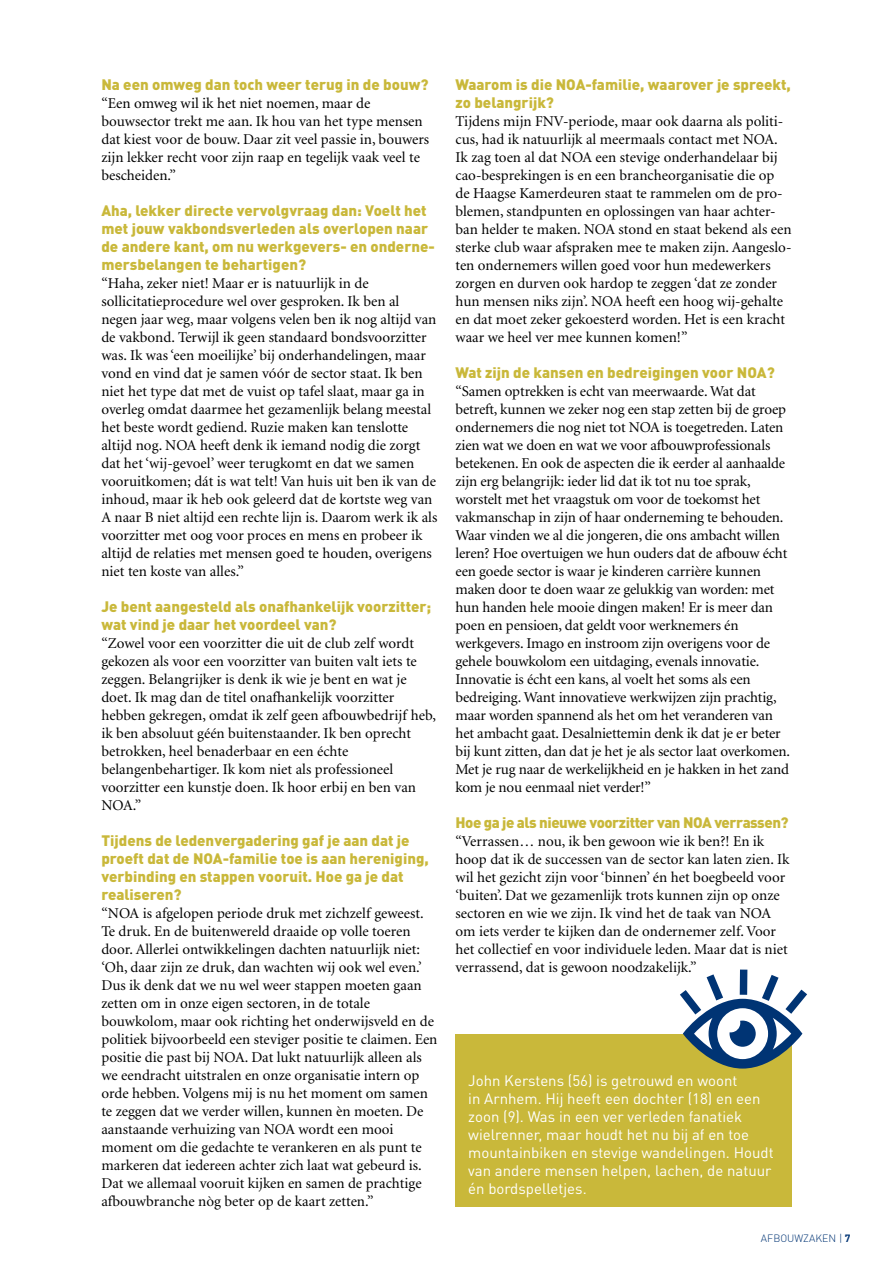
<style>
.page{position:relative;width:893px;height:1263px;background:#fff}
.page>*{position:absolute;margin:0;border:0;box-sizing:border-box;transform-origin:0 0}
.t1{font:15px/18px "Minion";color:#000}
.t2{font:900 15px/18px "DIN Pro";color:#c9b83a}
.t3{font:15px/18px "DIN Pro";color:#fff}
.t4{font:900 15px "DIN Pro";letter-spacing:-.03em;color:#c9b83a}
.t5{font:300 10.5px "DIN Pro";color:#003474}
.s1{font-weight:700}
</style>
<div class="page">
<div style="left:455px;top:1035px;width:336px;height:172px;background:#c9b83a"></div>
<div style="left:740px;top:969px;width:7px;height:26px;background:#003474"></div>
<svg style="left:680px;top:974px;width:127px;height:94px"></svg>
<p class="t2" style="left:101px;top:75px;width:328px">Na een omweg dan toch weer terug in de bouw?</p>
<p class="t1" style="left:101px;top:95px;width:329px">“Een omweg wil ik het niet noemen, maar de bouwsector trekt me aan. Ik hou van het type mensen dat kiest voor de bouw. Daar zit veel passie in, bouwers zijn lekker recht voor zijn raap en tegelijk vaak veel te bescheiden.”</p>
<p class="t2" style="left:101px;top:201px;width:335px">Aha, lekker directe vervolgvraag dan: Voelt het met jouw vakbondsverleden als overlopen naar de andere kant, om nu werkgevers- en onderne&shy;mersbelangen te behartigen?</p>
<p class="t1" style="left:101px;top:275px;width:337px">“Haha, zeker niet! Maar er is natuurlijk in de sollicitatieprocedure wel over gesproken. Ik ben al negen jaar weg, maar volgens velen ben ik nog altijd van de vakbond. Terwijl ik geen standaard bondsvoorzitter was. Ik was ‘een moeilijke’ bij onderhandelingen, maar vond en vind dat je samen vóór de sector staat. Ik ben niet het type dat met de vuist op tafel slaat, maar ga in overleg omdat daarmee het gezamenlijk belang meestal het beste wordt gediend. Ruzie maken kan tenslotte altijd nog. NOA heeft denk ik iemand nodig die zorgt dat het ‘wij-gevoel’ weer terugkomt en dat we samen vooruitkomen; dát is wat telt! Van huis uit ben ik van de inhoud, maar ik heb ook geleerd dat de kortste weg van A naar B niet altijd een rechte lijn is. Daarom werk ik als voorzitter met oog voor proces en mens en probeer ik altijd de relaties met mensen goed te houden, overigens niet ten koste van alles.”</p>
<p class="t2" style="left:101px;top:597px;width:331px">Je bent aangesteld als onafhankelijk voorzitter; wat vind je daar het voordeel van?</p>
<p class="t1" style="left:101px;top:635px;width:336px">“Zowel voor een voorzitter die uit de club zelf wordt gekozen als voor een voorzitter van buiten valt iets te zeggen. Belangrijker is denk ik wie je bent en wat je doet. Ik mag dan de titel onafhankelijk voorzitter hebben gekregen, omdat ik zelf geen afbouwbedrijf heb, ik ben absoluut géén buitenstaander. Ik ben oprecht betrokken, heel benaderbaar en een échte belangenbehartiger. Ik kom niet als professioneel voorzitter een kunstje doen. Ik hoor erbij en ben van NOA.”</p>
<p class="t2" style="left:101px;top:831px;width:329px">Tijdens de ledenvergadering gaf je aan dat je proeft dat de NOA-familie toe is aan hereniging, verbinding en stappen vooruit. Hoe ga je dat realiseren?</p>
<p class="t1" style="left:101px;top:905px;width:338px">“NOA is afgelopen periode druk met zichzelf geweest.<br>Te druk. En de buitenwereld draaide op volle toeren door. Allerlei ontwikkelingen dachten natuurlijk niet: ‘Oh, daar zijn ze druk, dan wachten wij ook wel even.’ Dus ik denk dat we nu wel weer stappen moeten gaan zetten om in onze eigen sectoren, in de totale bouwkolom, maar ook richting het onderwijsveld en de politiek bijvoorbeeld een steviger positie te claimen. Een positie die past bij NOA. Dat lukt natuurlijk alleen als we eendracht uitstralen en onze organisatie intern op orde hebben. Volgens mij is nu het moment om samen te zeggen dat we verder willen, kunnen èn moeten. De aanstaande verhuizing van NOA wordt een mooi moment om die gedachte te verankeren en als punt te markeren dat iedereen achter zich laat wat gebeurd is.<br>Dat we allemaal vooruit kijken en samen de prachtige afbouwbranche nòg beter op de kaart zetten.”</p>
<p class="t2" style="left:455px;top:75px;width:337px">Waarom is die NOA-familie, waarover je spreekt, zo belangrijk?</p>
<p class="t1" style="left:455px;top:113px;width:338px">Tijdens mijn FNV-periode, maar ook daarna als politi&shy;cus, had ik natuurlijk al meermaals contact met NOA.<br>Ik zag toen al dat NOA een stevige onderhandelaar bij cao-besprekingen is en een brancheorganisatie die op de Haagse Kamerdeuren staat te rammelen om de pro&shy;blemen, standpunten en oplossingen van haar achter&shy;ban helder te maken. NOA stond en staat bekend als een sterke club waar afspraken mee te maken zijn. Aangeslo&shy;ten ondernemers willen goed voor hun medewerkers zorgen en durven ook hardop te zeggen ‘dat ze zonder hun mensen niks zijn’. NOA heeft een hoog wij-gehalte en dat moet zeker gekoesterd worden. Het is een kracht waar we heel ver mee kunnen komen!”</p>
<p class="t2" style="left:455px;top:363px;width:321px">Wat zijn de kansen en bedreigingen voor NOA?</p>
<p class="t1" style="left:455px;top:383px;width:336px">“Samen optrekken is echt van meerwaarde. Wat dat betreft, kunnen we zeker nog een stap zetten bij de groep ondernemers die nog niet tot NOA is toegetreden. Laten zien wat we doen en wat we voor afbouwprofessionals betekenen. En ook de aspecten die ik eerder al aanhaalde zijn erg belangrijk: ieder lid dat ik tot nu toe sprak, worstelt met het vraagstuk om voor de toekomst het vakmanschap in zijn of haar onderneming te behouden.<br>Waar vinden we al die jongeren, die ons ambacht willen leren? Hoe overtuigen we hun ouders dat de afbouw écht een goede sector is waar je kinderen carrière kunnen maken door te doen waar ze gelukkig van worden: met hun handen hele mooie dingen maken! Er is meer dan poen en pensioen, dat geldt voor werknemers én werkgevers. Imago en instroom zijn overigens voor de gehele bouwkolom een uitdaging, evenals innovatie.<br>Innovatie is écht een kans, al voelt het soms als een bedreiging. Want innovatieve werkwijzen zijn prachtig, maar worden spannend als het om het veranderen van het ambacht gaat. Desalniettemin denk ik dat je er beter bij kunt zitten, dan dat je het je als sector laat overkomen.<br>Met je rug naar de werkelijkheid en je hakken in het zand kom je nou eenmaal niet verder!”</p>
<p class="t4" style="left:455px;top:812px;width:335px">Hoe ga je als nieuwe voorzitter van NOA verrassen?</p>
<p class="t1" style="left:455px;top:833px;width:335px">“Verrassen… nou, ik ben gewoon wie ik ben?! En ik hoop dat ik de successen van de sector kan laten zien. Ik wil het gezicht zijn voor ‘binnen’ én het boegbeeld voor ‘buiten’. Dat we gezamenlijk trots kunnen zijn op onze sectoren en wie we zijn. Ik vind het de taak van NOA om iets verder te kijken dan de ondernemer zelf. Voor het collectief en voor individuele leden. Maar dat is niet verrassend, dat is gewoon noodzakelijk.”</p>
<p class="t3" style="left:468px;top:1071px;width:307px">John Kerstens (56) is getrouwd en woont<br>in Arnhem. Hij heeft een dochter (18) en een zoon (9). Was in een ver verleden fanatiek wielrenner, maar houdt het nu bij af en toe mountainbiken en stevige wandelingen. Houdt van andere mensen helpen, lachen, de natuur én bordspelletjes.</p>
<p class="t5" style="left:761px;top:1231px;width:91px">AFBOUWZAKEN | <span class="s1">7</span></p>
</div>
